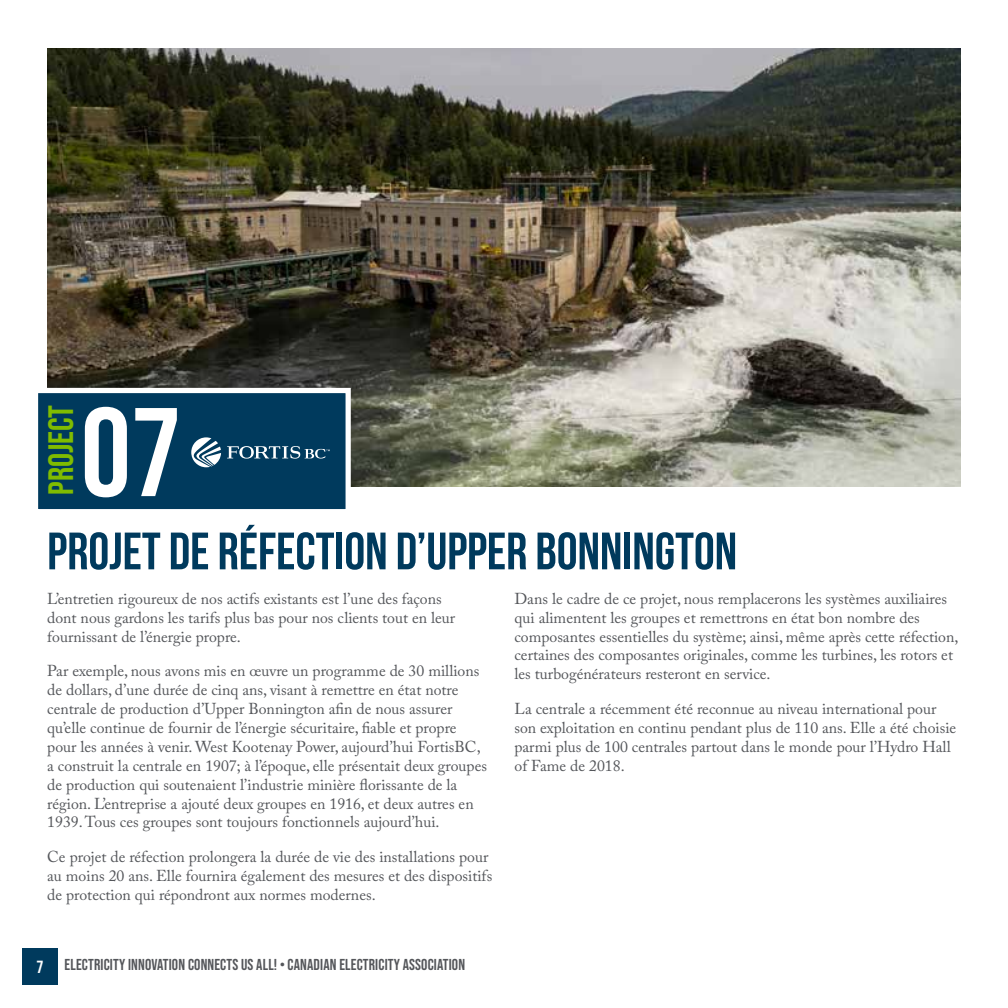
<style>
.page{position:relative;width:1008px;height:1008px;background:#fff}
.page>*{position:absolute;margin:0;border:0;box-sizing:border-box;transform-origin:0 0}
.t1{font:125.83px "Bebas Neue";color:#fff}
.t2{font:700 52.5px "Bebas Neue";color:#003a5d}
.t3{font:35.18px "Bebas Neue";color:#80bc00}
.t4{font:15.75px/18.9px "Adobe Caslon Pro";color:#54565a}
.t5{font:15.75px "Bebas Neue";letter-spacing:.01em;color:#54565a}
.s1{font-size:17.5px;color:#fff}
</style>
<div class="page">
<div style="left:22px;top:949px;width:36px;height:36px;background:#003a5d"></div>
<img style="left:47px;top:48px;width:914px;height:439px">
<svg style="left:47px;top:385px;width:306px;height:102px"></svg>
<svg style="left:38px;top:390px;width:310px;height:120px;background:#104767"></svg>
<h3 class="t3" style="left:41px;top:495px;width:92px;rotate:-90deg">PROJECT</h3>
<h1 class="t1" style="left:81px;top:381px;width:102px">07</h1>
<h2 class="t2" style="left:47px;top:522px;width:691px">PROJET DE RÉFECTION D’UPPER BONNINGTON</h2>
<p class="t4" style="left:47px;top:589px;width:410px">L’entretien rigoureux de nos actifs existants est l’une des façons dont nous gardons les tarifs plus bas pour nos clients tout en leur fournissant de l’énergie propre.</p>
<p class="t4" style="left:47px;top:661px;width:441px">Par exemple, nous avons mis en œuvre un programme de 30 millions de dollars, d’une durée de cinq ans, visant à remettre en état notre centrale de production d’Upper Bonnington afin de nous assurer qu’elle continue de fournir de l’énergie sécuritaire, fiable et propre pour les années à venir. West Kootenay Power, aujourd’hui FortisBC, a construit la centrale en 1907; à l’époque, elle présentait deux groupes de production qui soutenaient l’industrie minière florissante de la région. L’entreprise a ajouté deux groupes en 1916, et deux autres en 1939. Tous ces groupes sont toujours fonctionnels aujourd’hui.</p>
<p class="t4" style="left:47px;top:847px;width:447px">Ce projet de réfection prolongera la durée de vie des installations pour au moins 20 ans. Elle fournira également des mesures et des dispositifs de protection qui répondront aux normes modernes.</p>
<p class="t5" style="left:36px;top:956px;width:430px"><span class="s1">7</span> ELECTRICITY INNOVATION CONNECTS US ALL! • CANADIAN ELECTRICITY ASSOCIATION</p>
<p class="t4" style="left:515px;top:589px;width:445px">Dans le cadre de ce projet, nous remplacerons les systèmes auxiliaires qui alimentent les groupes et remettrons en état bon nombre des composantes essentielles du système; ainsi, même après cette réfection, certaines des composantes originales, comme les turbines, les rotors et les turbogénérateurs resteront en service.</p>
<p class="t4" style="left:515px;top:699px;width:443px">La centrale a récemment été reconnue au niveau international pour son exploitation en continu pendant plus de 110 ans. Elle a été choisie parmi plus de 100 centrales partout dans le monde pour l’Hydro Hall of Fame de 2018.</p>
</div>
